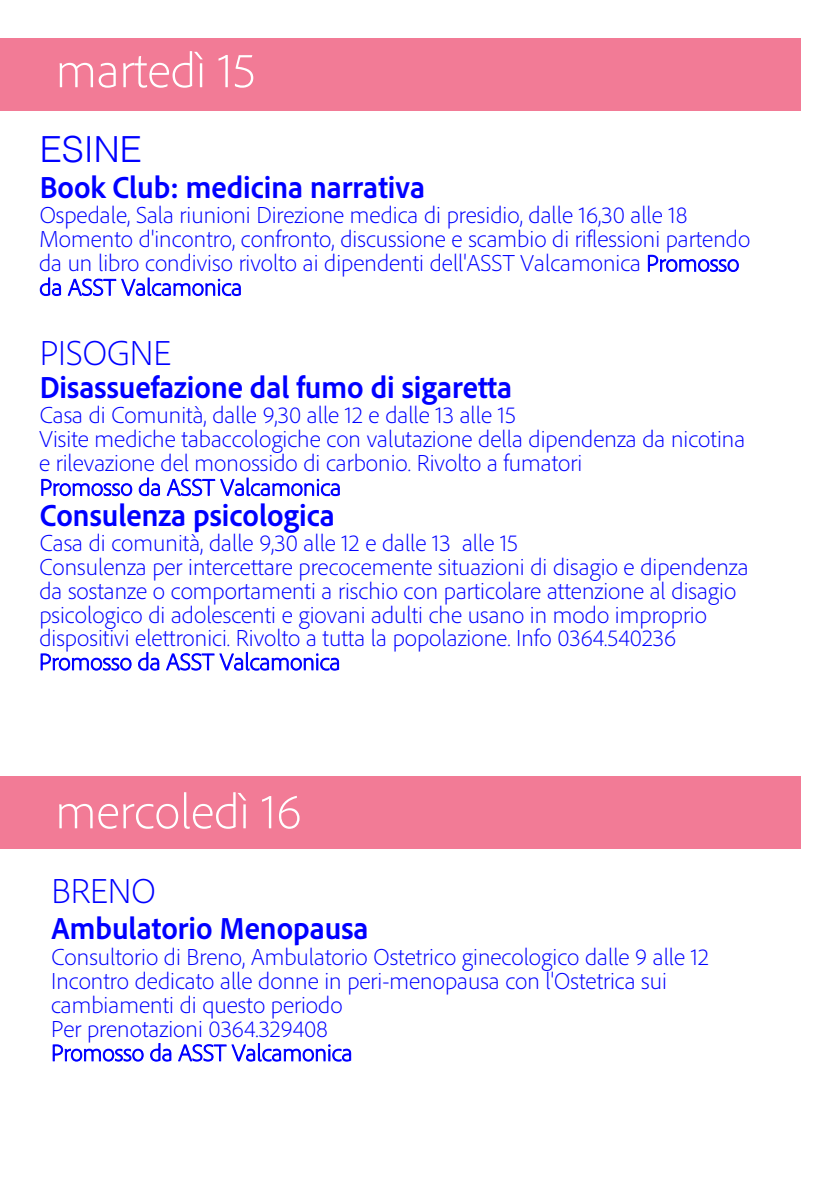
<style>
.page{position:relative;width:840px;height:1191px;background:#fff}
.page>*{position:absolute;margin:0;border:0;box-sizing:border-box;transform-origin:0 0}
.t1{font:300 50px "Adobe Clean";color:#fff}
.t2{font:300 36px "Adobe Clean";color:#00f}
.t3{font:300 36px "Helvetica";color:#00f}
.t4{font:700 semi-condensed 32px "Adobe Clean";color:#00f}
.t5{font:300 24px/24px "Adobe Clean";color:#00f}
</style>
<div class="page">
<div style="left:0;top:776px;width:799px;height:72px;background:#f27b96"></div>
<div style="left:0;top:38px;width:799px;height:73px;background:#f27b96"></div>
<h1 class="t1" style="left:56px;top:39px;width:201px">martedì 15</h1>
<h2 class="t3" style="left:40px;top:119px;width:103px">ESINE</h2>
<h3 class="t4" style="left:40px;top:167px;width:387px">Book Club: medicina narrativa</h3>
<p class="t5" style="left:39px;top:203px;width:712px">Ospedale, Sala riunioni Direzione medica di presidio, dalle 16,30 alle 18<br>Momento d'incontro, confronto, discussione e scambio di riflessioni partendo da un libro condiviso rivolto ai dipendenti dell'ASST Valcamonica Promosso da ASST Valcamonica</p>
<h2 class="t2" style="left:40px;top:330px;width:133px">PISOGNE</h2>
<h3 class="t4" style="left:40px;top:367px;width:474px">Disassuefazione dal fumo di sigaretta</h3>
<p class="t5" style="left:39px;top:403px;width:707px">Casa di Comunità, dalle 9,30 alle 12 e dalle 13 alle 15<br>Visite mediche tabaccologiche con valutazione della dipendenza da nicotina e rilevazione del monossido di carbonio. Rivolto a fumatori<br>Promosso da ASST Valcamonica</p>
<h3 class="t4" style="left:40px;top:495px;width:296px">Consulenza psicologica</h3>
<p class="t5" style="left:39px;top:531px;width:710px">Casa di comunità, dalle 9,30 alle 12 e dalle 13 alle 15<br>Consulenza per intercettare precocemente situazioni di disagio e dipendenza da sostanze o comportamenti a rischio con particolare attenzione al disagio psicologico di adolescenti e giovani adulti che usano in modo improprio dispositivi elettronici. Rivolto a tutta la popolazione. Info 0364.540236<br>Promosso da ASST Valcamonica</p>
<h1 class="t1" style="left:55px;top:780px;width:248px">mercoledì 16</h1>
<h2 class="t2" style="left:51px;top:868px;width:106px">BRENO</h2>
<h3 class="t4" style="left:51px;top:908px;width:318px">Ambulatorio Menopausa</h3>
<p class="t5" style="left:51px;top:944px;width:659px">Consultorio di Breno, Ambulatorio Ostetrico ginecologico dalle 9 alle 12<br>Incontro dedicato alle donne in peri-menopausa con l'Ostetrica sui cambiamenti di questo periodo<br>Per prenotazioni 0364.329408<br>Promosso da ASST Valcamonica</p>
</div>
